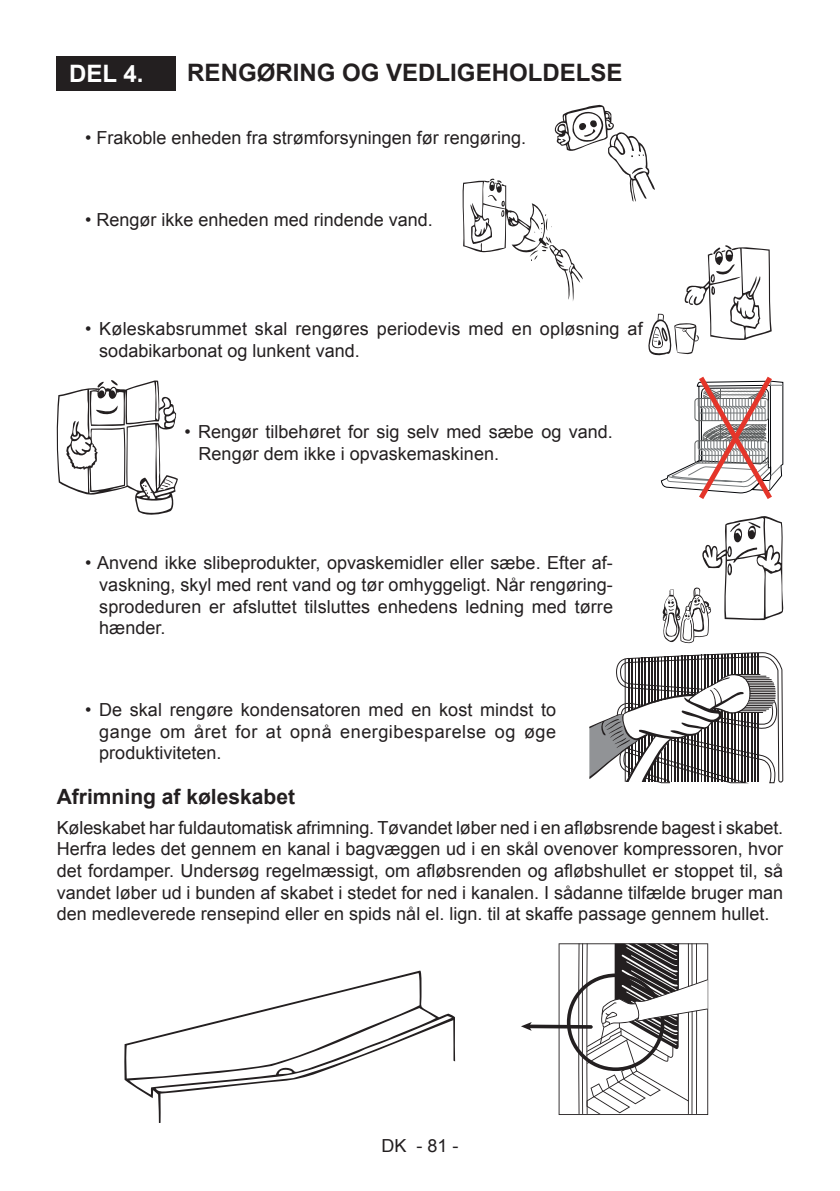
<style>
.page{position:relative;width:840px;height:1191px;background:#fff}
.page>*{position:absolute;margin:0;border:0;box-sizing:border-box;transform-origin:0 0}
._01_Baslik_1{font:700 24px "Arial";color:#231f20}
.BÖLÜM_BASLIK{font:700 24px "Arial";color:#fff}
._01_Baslik_2{font:700 21px "Arial";color:#231f20}
._03_Nokta_Yildiz{font:18px/21.6px "Arial";color:#231f20}
._02_Paragraf_yazi_du{font:18px/21.6px "Arial";color:#231f20;text-align:justify}
</style>
<div class="page">
<div style="left:57px;top:57px;width:119px;height:34px;background:#231f20"></div>
<svg style="left:589px;top:652px;width:193px;height:131px"></svg>
<svg style="left:462px;top:104px;width:309px;height:252px"></svg>
<svg style="left:660px;top:376px;width:123px;height:123px"></svg>
<svg style="left:662px;top:516px;width:121px;height:128px"></svg>
<svg style="left:56px;top:380px;width:122px;height:135px"></svg>
<svg style="left:526px;top:1024px;width:66px;height:4px"></svg>
<svg style="left:521px;top:1022px;width:10px;height:8px"></svg>
<svg style="left:558px;top:943px;width:149px;height:172px"></svg>
<svg style="left:124px;top:970px;width:331px;height:153px"></svg>
<p class="BÖLÜM_BASLIK" style="left:69px;top:58px;width:76px">DEL 4.</p>
<p class="_01_Baslik_1" style="left:187px;top:57px;width:436px">RENGØRING OG VEDLIGEHOLDELSE</p>
<p class="_03_Nokta_Yildiz" style="left:85px;top:127px;width:442px">• Frakoble enheden fra strømforsyningen før rengøring.</p>
<p class="_03_Nokta_Yildiz" style="left:85px;top:209px;width:349px">• Rengør ikke enheden med rindende vand.</p>
<p class="_03_Nokta_Yildiz" style="left:99px;top:318px;width:544px;text-indent:-14px">• Køleskabsrummet skal rengøres periodevis med en opløsning af sodabikarbonat og lunkent vand.</p>
<p class="_03_Nokta_Yildiz" style="left:198px;top:421px;width:415px;text-indent:-14px">• Rengør tilbehøret for sig selv med sæbe og vand.<br>Rengør dem ikke i opvaskemaskinen.</p>
<p class="_03_Nokta_Yildiz" style="left:99px;top:552px;width:515px;text-align:justify;text-indent:-14px">• Anvend ikke slibeprodukter, opvaskemidler eller sæbe. Efter af&shy;vaskning, skyl med rent vand og tør omhyggeligt. Når rengøring&shy;sprodeduren er afsluttet tilsluttes enhedens ledning med tørre hænder.</p>
<p class="_03_Nokta_Yildiz" style="left:99px;top:699px;width:458px;text-align:justify;text-indent:-14px">• De skal rengøre kondensatoren med en kost mindst to gange om året for at opnå energibesparelse og øge produktiviteten.</p>
<p class="_01_Baslik_2" style="left:57px;top:782px;width:240px">Afrimning af køleskabet</p>
<p class="_02_Paragraf_yazi_du" style="left:57px;top:816px;width:727px">Køleskabet har fuldautomatisk afrimning. Tøvandet løber ned i en afløbsrende bagest i skabet.<br>Herfra ledes det gennem en kanal i bagvæggen ud i en skål ovenover kompressoren, hvor det fordamper. Undersøg regelmæssigt, om afløbsrenden og afløbshullet er stoppet til, så vandet løber ud i bunden af skabet i stedet for ned i kanalen. I sådanne tilfælde bruger man den medleverede rensepind eller en spids nål el. lign. til at skaffe passage gennem hullet.</p>
<p class="_02_Paragraf_yazi_du" style="left:381px;top:1134px;width:79px">DK - 81 -</p>
</div>
